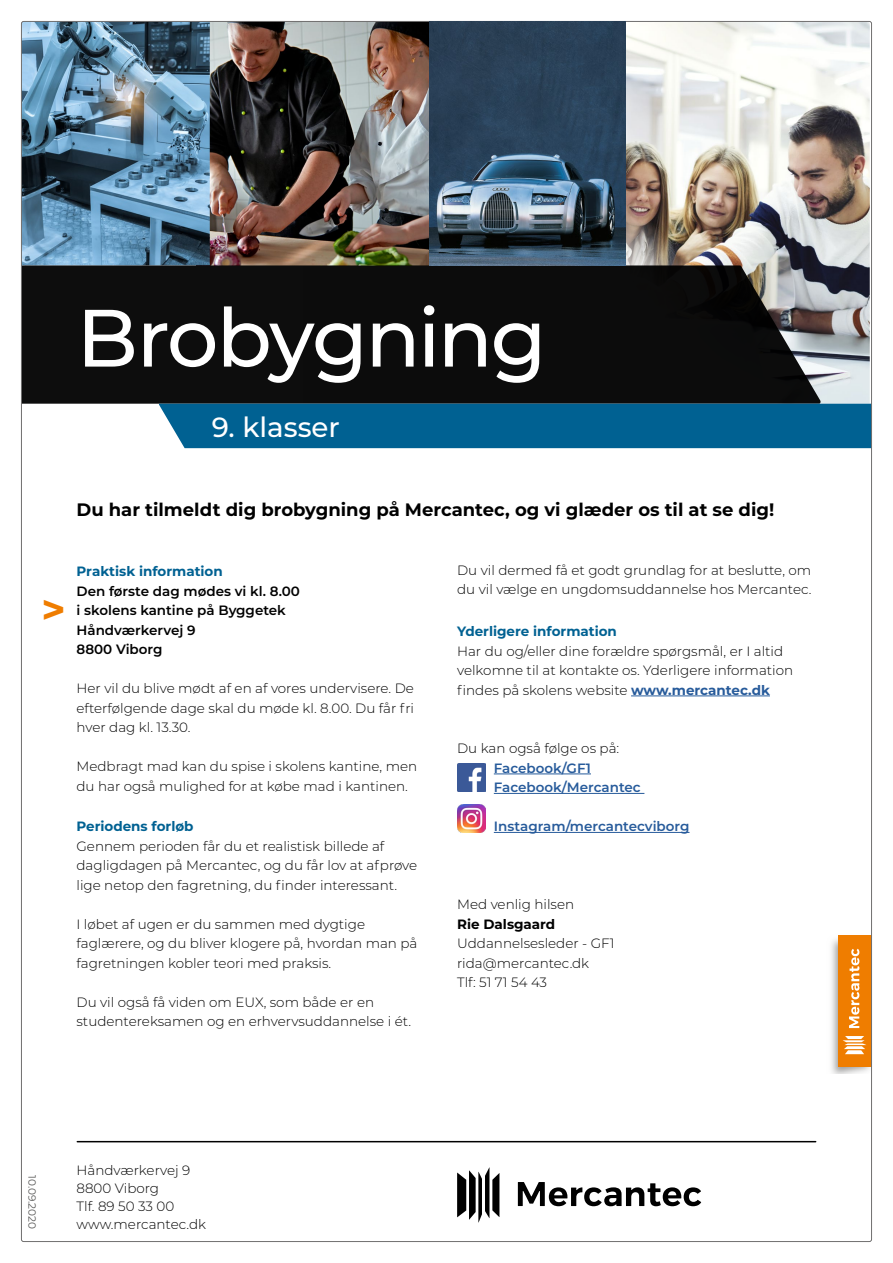
<style>
.page{position:relative;width:893px;height:1263px;background:#fff}
.page>*{position:absolute;margin:0;border:0;box-sizing:border-box;transform-origin:0 0}
.t1{font:500 81px "Montserrat";letter-spacing:-.03em;color:#fff}
.t2{font:700 40.5px "Montserrat";color:#ef7d00}
.t3{font:500 27.75px "Montserrat";color:#fff}
.t4{font:700 18px "Montserrat";color:#000}
.t5{font:300 13.5px/19.5px "Montserrat";color:#000}
.t6{font:600 13.5px/19.5px "Montserrat";color:#000}
.t7{font:700 13.5px "Montserrat";color:#006192}
.t8{font:600 13.5px/19.5px "Montserrat";color:#275b9b}
.t9{font:700 13.5px "Montserrat";color:#000}
.t10{font:10.5px "Montserrat";color:#575756}
.s1{font-weight:700;color:#275b9b}
</style>
<div class="page">
<img style="left:626px;top:23px;width:244px;height:381px">
<img style="left:210px;top:23px;width:219px;height:242px">
<img style="left:23px;top:23px;width:187px;height:242px">
<img style="left:831px;top:939px;width:39px;height:135px">
<div style="left:838px;top:935px;width:33px;height:132px;background:#ef7d00"></div>
<svg style="left:842px;top:948px;width:24px;height:107px"></svg>
<hr style="left:77px;top:1141px;width:739px;height:1px;background:#000">
<svg style="left:518px;top:1182px;width:183px;height:24px"></svg>
<svg style="left:457px;top:1167px;width:42px;height:55px"></svg>
<svg style="left:23px;top:265px;width:798px;height:139px;background:#131314"></svg>
<div style="left:159px;top:404px;width:711px;height:44px;background:#006192"></div>
<hr style="left:631px;top:695px;width:139px;height:1px;background:#275b9b">
<hr style="left:494px;top:773px;width:97px;height:1px;background:#275b9b">
<hr style="left:494px;top:793px;width:150px;height:1px;background:#275b9b">
<hr style="left:494px;top:832px;width:195px;height:1px;background:#275b9b">
<img style="left:457px;top:763px;width:28px;height:29px">
<img style="left:457px;top:805px;width:28px;height:28px">
<img style="left:429px;top:21px;width:197px;height:244px">
<h1 class="t1" style="left:77px;top:281px;width:472px">Brobygning</h1>
<h3 class="t3" style="left:212px;top:408px;width:130px">9. klasser</h3>
<h3 class="t4" style="left:77px;top:497px;width:699px">Du har tilmeldt dig brobygning på Mercantec, og vi glæder os til at se dig!</h3>
<h2 class="t2" style="left:42px;top:580px;width:26px">&gt;</h2>
<p class="t7" style="left:77px;top:561px;width:148px">Praktisk information</p>
<p class="t6" style="left:77px;top:580px;width:225px">Den første dag mødes vi kl. 8.00 i skolens kantine på Byggetek<br>Håndværkervej 9<br>8800 Viborg</p>
<p class="t5" style="left:77px;top:678px;width:339px;text-align:justify">Her vil du blive mødt af en af vores undervisere. De efterfølgende dage skal du møde kl. 8.00. Du får fri hver dag kl. 13.30.</p>
<p class="t5" style="left:77px;top:756px;width:342px">Medbragt mad kan du spise i skolens kantine, men du har også mulighed for at købe mad i kantinen.</p>
<p class="t7" style="left:77px;top:816px;width:119px">Periodens forløb</p>
<p class="t5" style="left:77px;top:835px;width:342px">Gennem perioden får du et realistisk billede af dagligdagen på Mercantec, og du får lov at afprøve lige netop den fagretning, du finder interessant.</p>
<p class="t5" style="left:77px;top:913px;width:342px">I løbet af ugen er du sammen med dygtige faglærere, og du bliver klogere på, hvordan man på fagretningen kobler teori med praksis.</p>
<p class="t5" style="left:77px;top:991px;width:336px">Du vil også få viden om EUX, som både er en studentereksamen og en erhvervsuddannelse i ét.</p>
<p class="t5" style="left:457px;top:559px;width:356px">Du vil dermed få et godt grundlag for at beslutte, om du vil vælge en ungdomsuddannelse hos Mercantec.</p>
<p class="t7" style="left:457px;top:621px;width:161px">Yderligere information</p>
<p class="t5" style="left:457px;top:640px;width:338px">Har du og/eller dine forældre spørgsmål, er I altid velkomne til at kontakte os. Yderligere information findes på skolens website <span class="s1">www.mercantec.dk</span></p>
<p class="t5" style="left:457px;top:738px;width:164px">Du kan også følge os på:</p>
<p class="t8" style="left:494px;top:757px;width:148px">Facebook/GF1<br>Facebook/Mercantec</p>
<p class="t8" style="left:494px;top:816px;width:197px">Instagram/mercantecviborg</p>
<p class="t5" style="left:457px;top:894px;width:119px">Med venlig hilsen</p>
<p class="t9" style="left:457px;top:914px;width:100px">Rie Dalsgaard</p>
<p class="t5" style="left:457px;top:933px;width:159px">Uddannelsesleder - GF1 rida@mercantec.dk<br>Tlf: 51 71 54 43</p>
<p class="t10" style="left:39px;top:1175px;width:56px;rotate:90deg">10.09.2020</p>
<p class="t5" style="left:77px;top:1161px;width:131px;line-height:18px">Håndværkervej 9<br>8800 Viborg<br>Tlf. 89 50 33 00 www.mercantec.dk</p>
</div>
